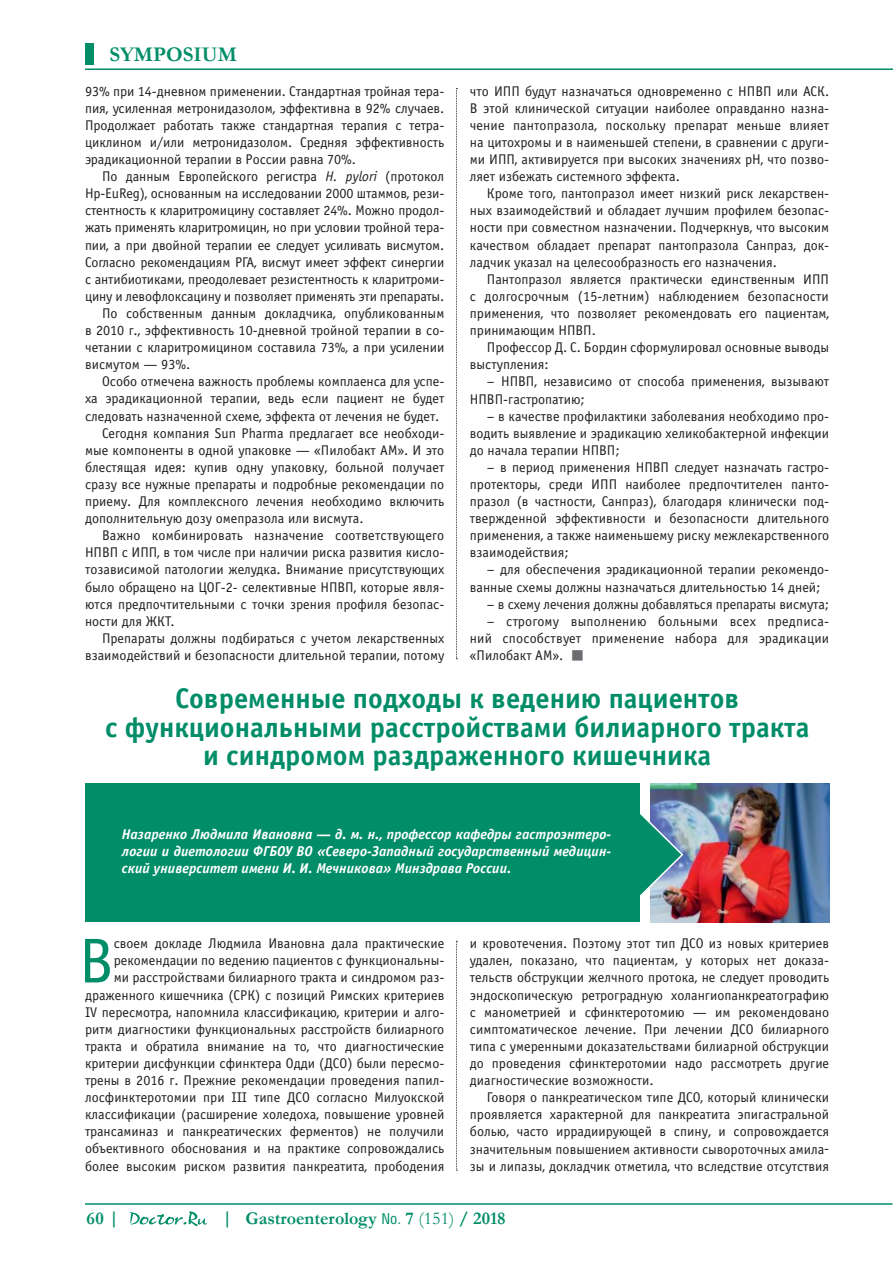
<style>
.page{position:relative;width:893px;height:1263px;background:#fff}
.page>*{position:absolute;margin:0;border:0;box-sizing:border-box;transform-origin:0 0}
.t1{font:63.6px "Officina Sans C";color:#008d68}
.t2{font:700 28.5px/28.5px "Officina Sans";color:#008d68;text-align:center}
.t3{font:700 21px "Garamond";color:#008d68}
.t4{font:700 18px "Garamond";color:#008d68}
.t5{font:italic 700 14.25px/17.2px "Officina Sans C";color:#fff;text-align:justify}
.t6{font:14.1px/17.1px "Officina Sans C";color:#231f20;text-align:justify}
.s1{font-style:italic}
.s2{color:#6c6d70}
.s3{font-family:"Helios Cond";font-weight:400;font-size:15px}
.s4{font-weight:400}
</style>
<div class="page">
<div style="left:85px;top:43px;width:9px;height:21px;background:#008d68"></div>
<hr style="left:85px;top:68px;width:808px;height:2px;background:#008d68">
<hr style="left:85px;top:1203px;width:807px;height:2px;background:#008d68">
<svg style="left:130px;top:1211px;width:77px;height:16px"></svg>
<img style="left:650px;top:783px;width:179px;height:139px">
<img style="left:639px;top:809px;width:45px;height:92px">
<div style="left:85px;top:783px;width:554px;height:139px;background:#008d68"></div>
<svg style="left:456px;top:88px;width:1px;height:571px"></svg>
<svg style="left:456px;top:941px;width:1px;height:230px"></svg>
<h3 class="t3" style="left:109px;top:40px;width:129px">SYMPOSIUM</h3>
<p class="t6" style="left:85px;top:83px;width:361px">93% при 14-дневном применении. Стандартная тройная тера&shy;пия, усиленная метронидазолом, эффективна в 92% случаев.<br>Продолжает работать также стандартная терапия с тетра&shy;циклином и/или метронидазолом. Средняя эффективность эрадикационной терапии в России равна 70%.</p>
<p class="t6" style="left:102px;top:168px;width:344px">По данным Европейского регистра <span class="s1">H. pylori</span> (протокол</p>
<p class="t6" style="left:85px;top:185px;width:361px">Hp-EuReg), основанным на исследовании 2000 штаммов, рези-</p>
<p class="t6" style="left:85px;top:202px;width:361px">стентность к кларитромицину составляет 24%. Можно продол-</p>
<p class="t6" style="left:85px;top:219px;width:361px">жать применять кларитромицин, но при условии тройной тера-</p>
<p class="t6" style="left:85px;top:237px;width:361px">пии, а при двойной терапии ее следует усиливать висмутом.</p>
<p class="t6" style="left:85px;top:254px;width:361px">Согласно рекомендациям РГА, висмут имеет эффект синергии</p>
<p class="t6" style="left:85px;top:271px;width:361px">с антибиотиками, преодолевает резистентность к кларитроми-</p>
<p class="t6" style="left:85px;top:288px;width:361px">цину и левофлоксацину и позволяет применять эти препараты.</p>
<p class="t6" style="left:102px;top:305px;width:344px">По собственным данным докладчика, опубликованным</p>
<p class="t6" style="left:85px;top:322px;width:359px">в 2010 г., эффективность 10-дневной тройной терапии в со-</p>
<p class="t6" style="left:85px;top:339px;width:361px">четании с кларитромицином составила 73%, а при усилении</p>
<p class="t6" style="left:85px;top:356px;width:107px">висмутом — 93%.</p>
<p class="t6" style="left:102px;top:373px;width:344px">Особо отмечена важность проблемы комплаенса для успе-</p>
<p class="t6" style="left:85px;top:390px;width:361px">ха эрадикационной терапии, ведь если пациент не будет</p>
<p class="t6" style="left:85px;top:408px;width:356px">следовать назначенной схеме, эффекта от лечения не будет.</p>
<p class="t6" style="left:102px;top:425px;width:344px">Сегодня компания Sun Pharma предлагает все необходи-</p>
<p class="t6" style="left:85px;top:442px;width:361px">мые компоненты в одной упаковке — «Пилобакт АМ». И это</p>
<p class="t6" style="left:85px;top:459px;width:361px">блестящая идея: купив одну упаковку, больной получает</p>
<p class="t6" style="left:85px;top:476px;width:361px">сразу все нужные препараты и подробные рекомендации по</p>
<p class="t6" style="left:85px;top:493px;width:361px">приему. Для комплексного лечения необходимо включить</p>
<p class="t6" style="left:85px;top:510px;width:280px">дополнительную дозу омепразола или висмута.</p>
<p class="t6" style="left:102px;top:527px;width:344px">Важно комбинировать назначение соответствующего</p>
<p class="t6" style="left:85px;top:544px;width:361px">НПВП с ИПП, в том числе при наличии риска развития кисло-</p>
<p class="t6" style="left:85px;top:561px;width:361px">тозависимой патологии желудка. Внимание присутствующих</p>
<p class="t6" style="left:85px;top:579px;width:361px">было обращено на ЦОГ-2- селективные НПВП, которые явля-</p>
<p class="t6" style="left:85px;top:596px;width:361px">ются предпочтительными с точки зрения профиля безопас-</p>
<p class="t6" style="left:85px;top:613px;width:91px">ности для ЖКТ.</p>
<p class="t6" style="left:102px;top:630px;width:344px">Препараты должны подбираться с учетом лекарственных</p>
<p class="t6" style="left:85px;top:647px;width:361px">взаимодействий и безопасности длительной терапии, потому</p>
<p class="t6" style="left:470px;top:83px;width:361px">что ИПП будут назначаться одновременно с НПВП или АСК.<br>В этой клинической ситуации наиболее оправданно назна&shy;чение пантопразола, поскольку препарат меньше влияет на цитохромы и в наименьшей степени, в сравнении с други&shy;ми ИПП, активируется при высоких значениях рН, что позво&shy;ляет избежать системного эффекта.</p>
<p class="t6" style="left:470px;top:185px;width:361px;text-indent:17px">Кроме того, пантопразол имеет низкий риск лекарствен&shy;ных взаимодействий и обладает лучшим профилем безопас&shy;ности при совместном назначении. Подчеркнув, что высоким качеством обладает препарат пантопразола Санпраз, док&shy;ладчик указал на целесообразность его назначения.</p>
<p class="t6" style="left:470px;top:271px;width:361px;text-indent:17px">Пантопразол является практически единственным ИПП с долгосрочным (15-летним) наблюдением безопасности применения, что позволяет рекомендовать его пациентам, принимающим НПВП.</p>
<p class="t6" style="left:470px;top:339px;width:361px;text-indent:17px">Профессор Д. С. Бордин сформулировал основные выводы выступления:</p>
<p class="t6" style="left:470px;top:373px;width:361px;text-indent:17px">– НПВП, независимо от способа применения, вызывают<br>НПВП-гастропатию;</p>
<p class="t6" style="left:470px;top:408px;width:361px;text-indent:17px">– в качестве профилактики заболевания необходимо про&shy;водить выявление и эрадикацию хеликобактерной инфекции до начала терапии НПВП;</p>
<p class="t6" style="left:470px;top:459px;width:361px;text-indent:17px">– в период применения НПВП следует назначать гастро&shy;протекторы, среди ИПП наиболее предпочтителен панто&shy;празол (в частности, Санпраз), благодаря клинически под&shy;твержденной эффективности и безопасности длительного применения, а также наименьшему риску межлекарственного взаимодействия;</p>
<p class="t6" style="left:470px;top:561px;width:361px;text-indent:17px">– для обеспечения эрадикационной терапии рекомендо&shy;ванные схемы должны назначаться длительностью 14 дней;</p>
<p class="t6" style="left:487px;top:596px;width:344px">– в схему лечения должны добавляться препараты висмута;</p>
<p class="t6" style="left:470px;top:613px;width:361px;text-indent:17px">– строгому выполнению больными всех предписа&shy;ний способствует применение набора для эрадикации «Пилобакт АМ». <span class="s2">■</span></p>
<h2 class="t2" style="left:105px;top:685px;width:706px">Современные подходы к ведению пациентов<br>с функциональными расстройствами билиарного тракта и синдромом раздраженного кишечника</h2>
<p class="t5" style="left:122px;top:825px;width:491px">Назаренко Людмила Ивановна — д. м. н., профессор кафедры гастроэнтеро&shy;логии и диетологии ФГБОУ ВО «Северо-Западный государственный медицин&shy;ский университет имени И. И. Мечникова» Минздрава России.</p>
<p class="t6" style="left:85px;top:935px;width:361px;text-align:right">своем докладе Людмила Ивановна дала практические рекомендации по ведению пациентов с функциональны-<br>ми расстройствами билиарного тракта и синдромом раз&shy;драженного кишечника (СРК) с позиций Римских критериев IV пересмотра, напомнила классификацию, критерии и алго&shy;ритм диагностики функциональных расстройств билиарного тракта и обратила внимание на то, что диагностические критерии дисфункции сфинктера Одди (ДСО) были пересмо&shy;трены в 2016 г. Прежние рекомендации проведения папил&shy;лосфинктеротомии при III типе ДСО cогласно Милуокской классификации (расширение холедоха, повышение уровней трансаминаз и панкреатических ферментов) не получили объективного обоснования и на практике сопровождались более высоким риском развития панкреатита, прободения</p>
<p class="t6" style="left:470px;top:935px;width:361px">и кровотечения. Поэтому этот тип ДСО из новых критериев удален, показано, что пациентам, у которых нет доказа&shy;тельств обструкции желчного протока, не следует проводить эндоскопическую ретроградную холангиопанкреатографию с манометрией и сфинктеротомию — им рекомендовано симптоматическое лечение. При лечении ДСО билиарного типа с умеренными доказательствами билиарной обструкции до проведения сфинктеротомии надо рассмотреть другие диагностические возможности.</p>
<h1 class="t1" style="left:79px;top:926px;width:36px">В</h1>
<p class="t6" style="left:470px;top:1089px;width:361px;text-indent:17px">Говоря о панкреатическом типе ДСО, который клинически проявляется характерной для панкреатита эпигастральной болью, часто иррадиирующей в спину, и сопровождается значительным повышением активности сывороточных амила&shy;зы и липазы, докладчик отметила, что вследствие отсутствия</p>
<p class="t4" style="left:86px;top:1206px;width:34px">60 |</p>
<p class="t4" style="left:222px;top:1206px;width:285px">| Gastroenterology <span class="s3">No.</span> 7 <span class="s4">(151)</span> / 2018</p>
</div>
